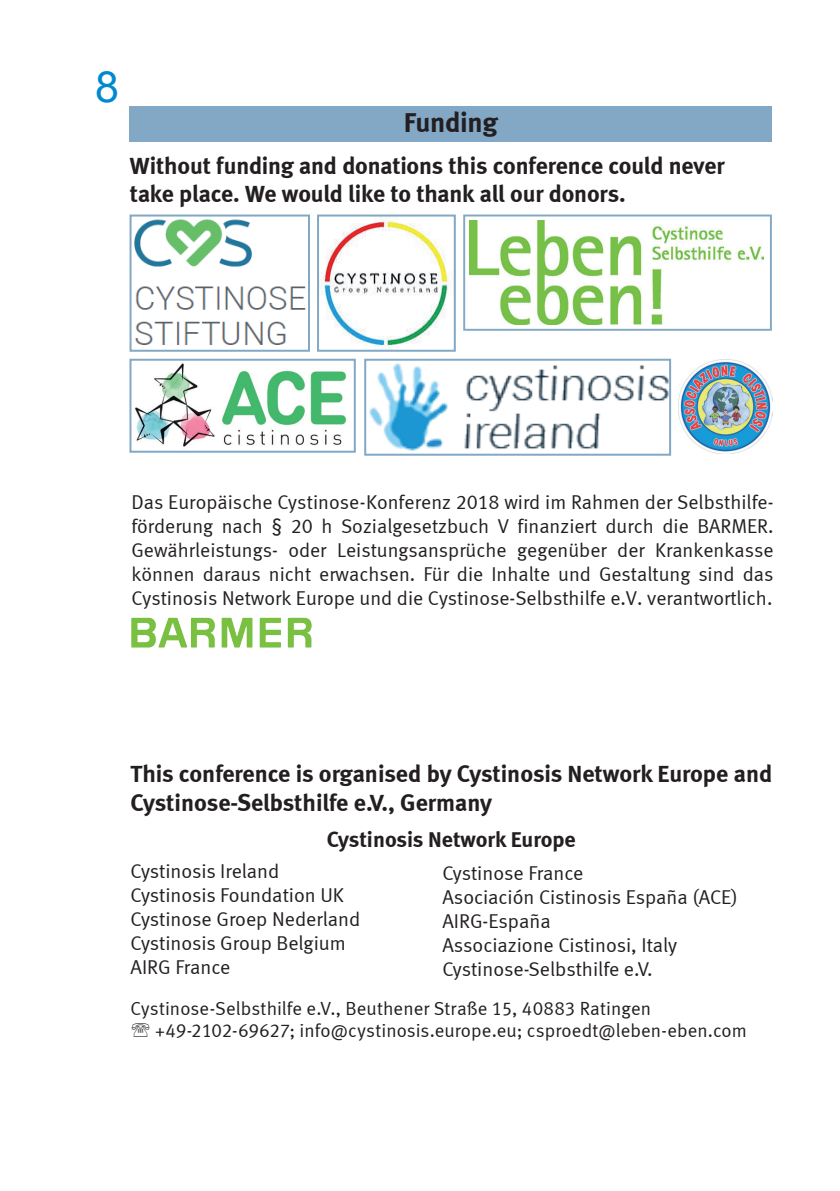
<style>
.page{position:relative;width:840px;height:1191px;background:#fff}
.page>*{position:absolute;margin:0;border:0;box-sizing:border-box;transform-origin:0 0}
.t1{font:43px "Arial";color:#0089cf}
.t2{font:28px "Meta Bold LF";letter-spacing:-.015em;color:#231f20}
.t3{font:24px/28.8px "Meta Bold LF";letter-spacing:-.005em;color:#231f20}
.t4{font:22px "Meta Bold LF";color:#231f20}
.t5{font:20px/24px "Meta Normal LF";color:#231f20}
.t6{font:19px/22.8px "Meta Normal LF";letter-spacing:.005em;color:#231f20}
</style>
<div class="page">
<div style="left:130px;top:106px;width:641px;height:36px;background:#82a8c5"></div>
<img style="left:134px;top:219px;width:172px;height:126px">
<div style="left:129px;top:214px;width:181px;height:138px;border:2px solid #82a8c5"></div>
<img style="left:369px;top:363px;width:298px;height:88px">
<div style="left:364px;top:359px;width:306px;height:97px;border:2px solid #82a8c5"></div>
<img style="left:131px;top:617px;width:181px;height:31px">
<img style="left:320px;top:217px;width:131px;height:132px">
<div style="left:317px;top:214px;width:138px;height:138px;border:2px solid #82a8c5"></div>
<img style="left:134px;top:363px;width:213px;height:84px">
<div style="left:129px;top:359px;width:226px;height:94px;border:2px solid #82a8c5"></div>
<img style="left:469px;top:220px;width:293px;height:104px">
<div style="left:463px;top:214px;width:308px;height:117px;border:2px solid #82a8c5"></div>
<img style="left:678px;top:360px;width:93px;height:94px">
<h1 class="t1" style="left:95px;top:57px;width:25px">8</h1>
<h2 class="t2" style="left:403px;top:106px;width:95px">Funding</h2>
<p class="t3" style="left:130px;top:150px;width:596px">Without funding and donations this conference could never take place. We would like to thank all our donors.</p>
<p class="t5" style="left:131px;top:490px;width:643px;text-align:justify">Das Europäische Cystinose-Konferenz 2018 wird im Rahmen der Selbsthilfe&shy;förderung nach § 20 h Sozialgesetzbuch V finanziert durch die BARMER.<br>Gewährleistungs- oder Leistungsansprüche gegenüber der Krankenkasse können daraus nicht erwachsen. Für die Inhalte und Gestaltung sind das Cystinosis Network Europe und die Cystinose-Selbsthilfe e.V. verantwortlich.</p>
<p class="t3" style="left:130px;top:759px;width:643px">This conference is organised by Cystinosis Network Europe and<br>Cystinose-Selbsthilfe e.V., Germany</p>
<p class="t4" style="left:326px;top:825px;width:250px">Cystinosis Network Europe</p>
<p class="t5" style="left:130px;top:859px;width:231px">Cystinosis Ireland<br>Cystinosis Foundation UK<br>Cystinose Groep Nederland<br>Cystinosis Group Belgium<br>AIRG France</p>
<p class="t5" style="left:442px;top:860px;width:297px">Cystinose France<br>Asociación Cistinosis España (ACE)<br>AIRG-España<br>Associazione Cistinosi, Italy<br>Cystinose-Selbsthilfe e.V.</p>
<p class="t6" style="left:155px;top:996px;width:593px;text-indent:-25px">Cystinose-Selbsthilfe e.V., Beuthener Straße 15, 40883 Ratingen +49-2102-69627; info@cystinosis.europe.eu; csproedt@leben-eben.com</p>
</div>
